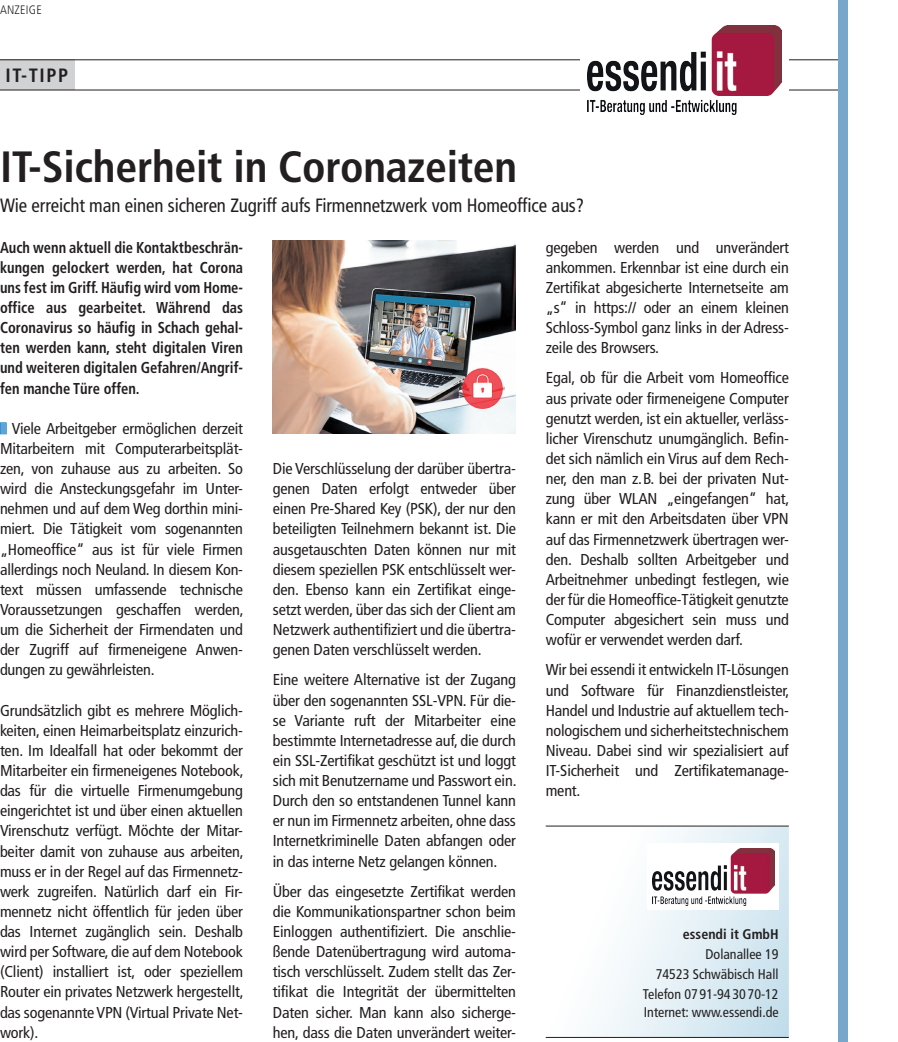
<style>
.page{position:relative;width:898px;height:1042px;background:#fff}
.page>*{position:absolute;margin:0;border:0;box-sizing:border-box;transform-origin:0 0}
.t1{font:700 condensed 43.75px "Frutiger";letter-spacing:-.005em;color:#231f20}
.t2{font:condensed 19.25px "Frutiger";letter-spacing:-.005em;color:#231f20}
.t3{font:700 condensed 19.25px "Frutiger";letter-spacing:.08em;color:#231f20}
.t4{font:condensed 15.75px/20.1px "Frutiger";letter-spacing:-.01em;color:#231f20;text-align:justify}
.t5{font:700 condensed 15.75px/20.1px "Frutiger";color:#231f20;text-align:justify;scale:.92 1}
.t6{font:condensed 14px/20.1px "Frutiger";color:#231f20;text-align:right}
.t7{font:700 condensed 14px "Frutiger";color:#231f20}
.t8{font:300 condensed 12.25px "Frutiger";letter-spacing:.02em;color:#231f20}
.s1{color:#60a3d8}
</style>
<div class="page">
<div style="left:0;top:60px;width:75px;height:30px;background:#d1d2d4"></div>
<hr style="left:0;top:59px;width:838px;height:1px;background:#231f20">
<hr style="left:0;top:90px;width:838px;height:1px;background:#231f20">
<div style="left:580px;top:25px;width:209px;height:90px;background:#fff"></div>
<img style="left:588px;top:25px;width:193px;height:90px">
<div style="left:838px;top:0;width:10px;height:1042px;background:#78a7cc"></div>
<img style="left:273px;top:240px;width:243px;height:194px">
<div style="left:546px;top:826px;width:243px;height:211px;background:linear-gradient(to right,#fff,#cce3ee)"></div>
<hr style="left:546px;top:826px;width:243px;height:1px;background:#231f20">
<hr style="left:546px;top:1037px;width:243px;height:1px;background:#231f20">
<div style="left:647px;top:843px;width:132px;height:67px;background:#fff"></div>
<img style="left:652px;top:848px;width:122px;height:57px">
<p class="t8" style="left:0;top:3px;width:43px">ANZEIGE</p>
<p class="t3" style="left:5px;top:64px;width:64px">IT-TIPP</p>
<h1 class="t1" style="left:0;top:141px;width:519px">IT-Sicherheit in Coronazeiten</h1>
<p class="t2" style="left:0;top:194px;width:586px">Wie erreicht man einen sicheren Zugriff aufs Firmennetzwerk vom Homeoffice aus?</p>
<p class="t5" style="left:0;top:237px;width:266px">Auch wenn aktuell die Kontaktbeschrän&shy;kungen gelockert werden, hat Corona uns fest im Griff. Häufig wird vom Home&shy;office aus gearbeitet. Während das Coronavirus so häufig in Schach gehal&shy;ten werden kann, steht digitalen Viren und weiteren digitalen Gefahren/Angrif&shy;fen manche Türe offen.</p>
<p class="t4" style="left:0;top:418px;width:245px"><span class="s1">❚</span> Viele Arbeitgeber ermöglichen derzeit Mitarbeitern mit Computerarbeitsplät&shy;zen, von zuhause aus zu arbeiten. So wird die Ansteckungsgefahr im Unter&shy;nehmen und auf dem Weg dorthin mini&shy;miert. Die Tätigkeit vom sogenannten „Homeoffice“ aus ist für viele Firmen allerdings noch Neuland. In diesem Kon&shy;text müssen umfassende technische Voraussetzungen geschaffen werden, um die Sicherheit der Firmendaten und der Zugriff auf firmeneigene Anwen&shy;dungen zu gewährleisten.</p>
<p class="t4" style="left:0;top:700px;width:245px">Grundsätzlich gibt es mehrere Möglich&shy;keiten, einen Heimarbeitsplatz einzurich&shy;ten. Im Idealfall hat oder bekommt der Mitarbeiter ein firmeneigenes Notebook, das für die virtuelle Firmenumgebung eingerichtet ist und über einen aktuellen Virenschutz verfügt. Möchte der Mitar&shy;beiter damit von zuhause aus arbeiten, muss er in der Regel auf das Firmennetz&shy;werk zugreifen. Natürlich darf ein Fir&shy;mennetz nicht öffentlich für jeden über das Internet zugänglich sein. Deshalb wird per Software, die auf dem Notebook (Client) installiert ist, oder speziellem Router ein privates Netzwerk hergestellt, das sogenannte VPN (Virtual Private Net&shy;work).</p>
<p class="t4" style="left:273px;top:459px;width:245px">Die Verschlüsselung der darüber übertra&shy;genen Daten erfolgt entweder über einen Pre-Shared Key (PSK), der nur den beteiligten Teilnehmern bekannt ist. Die ausgetauschten Daten können nur mit diesem speziellen PSK entschlüsselt wer&shy;den. Ebenso kann ein Zertifikat einge&shy;setzt werden, über das sich der Client am Netzwerk authentifiziert und die übertra&shy;genen Daten verschlüsselt werden.</p>
<p class="t4" style="left:273px;top:670px;width:245px">Eine weitere Alternative ist der Zugang über den sogenannten SSL-VPN. Für die&shy;se Variante ruft der Mitarbeiter eine bestimmte Internetadresse auf, die durch ein SSL-Zertifikat geschützt ist und loggt sich mit Benutzername und Passwort ein.<br>Durch den so entstandenen Tunnel kann er nun im Firmennetz arbeiten, ohne dass Internetkriminelle Daten abfangen oder in das interne Netz gelangen können.</p>
<p class="t4" style="left:273px;top:881px;width:245px">Über das eingesetzte Zertifikat werden die Kommunikationspartner schon beim Einloggen authentifiziert. Die anschlie&shy;ßende Datenübertragung wird automa&shy;tisch verschlüsselt. Zudem stellt das Zer&shy;tifikat die Integrität der übermittelten Daten sicher. Man kann also sicherge&shy;hen, dass die Daten unverändert weiter-</p>
<p class="t4" style="left:546px;top:237px;width:245px">gegeben werden und unverändert ankommen. Erkennbar ist eine durch ein Zertifikat abgesicherte Internetseite am „s“ in https:// oder an einem kleinen Schloss-Symbol ganz links in der Adress&shy;zeile des Browsers.</p>
<p class="t4" style="left:546px;top:368px;width:245px">Egal, ob für die Arbeit vom Homeoffice aus private oder firmeneigene Computer genutzt werden, ist ein aktueller, verläss&shy;licher Virenschutz unumgänglich. Befin&shy;det sich nämlich ein Virus auf dem Rech&shy;ner, den man z.B. bei der privaten Nut&shy;zung über WLAN „eingefangen“ hat, kann er mit den Arbeitsdaten über VPN auf das Firmennetzwerk übertragen wer&shy;den. Deshalb sollten Arbeitgeber und Arbeitnehmer unbedingt festlegen, wie der für die Homeoffice-Tätigkeit genutzte Computer abgesichert sein muss und wofür er verwendet werden darf.</p>
<p class="t4" style="left:546px;top:660px;width:245px">Wir bei essendi it entwickeln IT-Lösungen und Software für Finanzdienstleister, Handel und Industrie auf aktuellem tech&shy;nologischem und sicherheitstechnischem Niveau. Dabei sind wir spezialisiert auf IT-Sicherheit und Zertifikatemanage&shy;ment.</p>
<p class="t7" style="left:683px;top:925px;width:97px">essendi it GmbH</p>
<p class="t6" style="left:643px;top:944px;width:137px">Dolanallee 19<br>74523 Schwäbisch Hall<br>Telefon 07 91-94 30 70-12</p>
<p class="t6" style="left:644px;top:1002px;width:136px">Internet: www.essendi.de</p>
</div>
